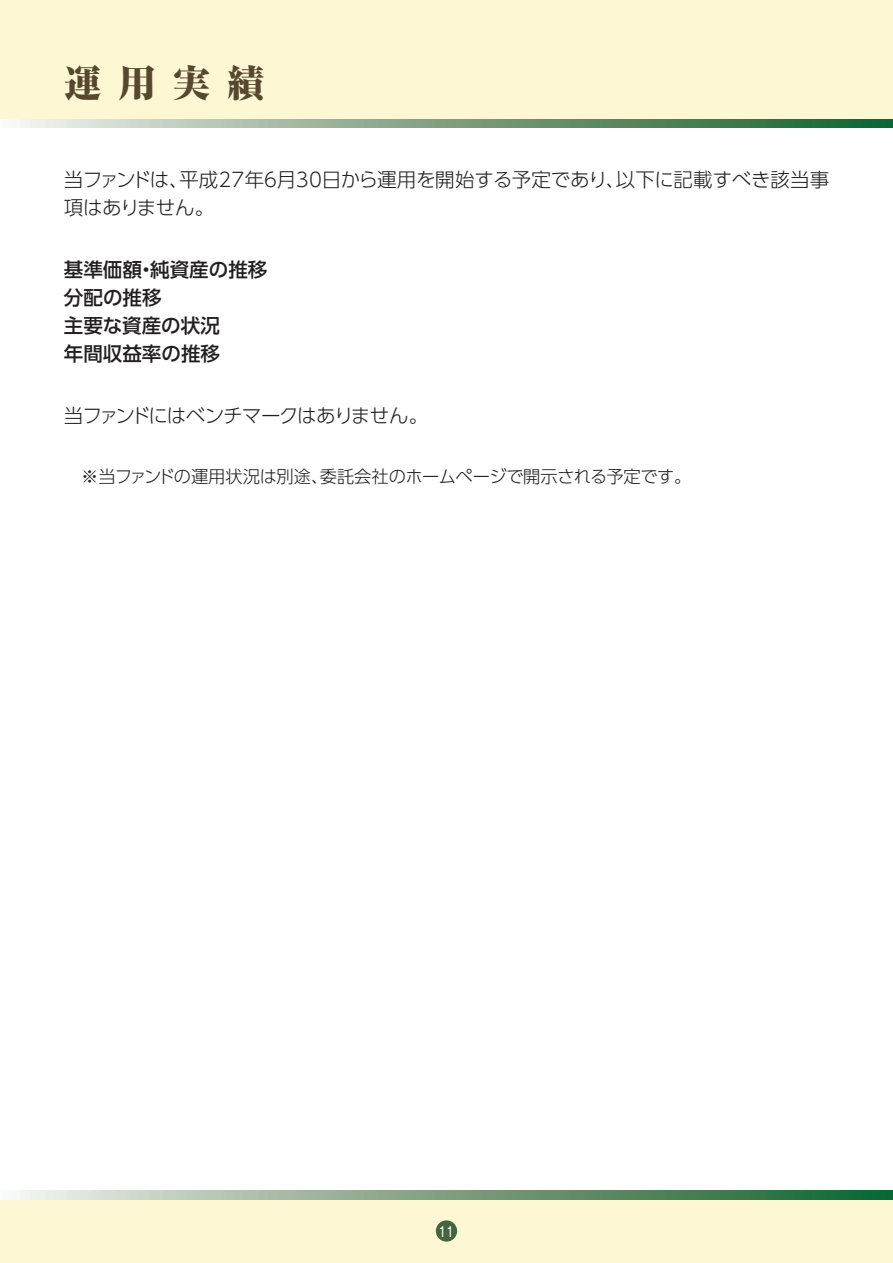
<style>
.page{position:relative;width:893px;height:1263px;background:#fff}
.page>*{position:absolute;margin:0;border:0;box-sizing:border-box;transform-origin:0 0}
.t1{font:800 expanded 37.5px "Ryumin Pr 5";color:#56482e}
.t2{font:300 19.5px/27.8px "UD Shin Go Pro";letter-spacing:-.025em;color:#231f20}
.t3{font:500 19.5px/27.8px "UD Shin Go Pro";color:#231f20}
.t4{font:300 19.5px "UD Shin Go Pro";letter-spacing:-.055em;color:#231f20}
.t5{font:300 17.25px "UD Shin Go Pro";letter-spacing:-.02em;color:#231f20}
.t6{font:500 15px "Gothic BBB Pr 5";color:#fff;scale:.8 1}
</style>
<div class="page">
<div style="left:0;top:1191px;width:893px;height:72px;background:#fef7d4"></div>
<svg style="left:0;top:1191px;width:893px;height:8px;background:#80a486"></svg>
<div style="left:436px;top:1220px;width:21px;height:21px;background:#46653e;border-radius:50%"></div>
<div style="left:0;top:0;width:893px;height:127px;background:#fef7d4"></div>
<svg style="left:0;top:119px;width:893px;height:9px;background:#80a486"></svg>
<h1 class="t1" style="left:64px;top:53px;width:202px">運用実績</h1>
<p class="t2" style="left:64px;top:165px;width:767px">当ファンドは、平成27年６月30日から運用を開始する予定であり、以下に記載すべき該当事項はありません。</p>
<p class="t3" style="left:64px;top:255px;width:205px">基準価額・純資産の推移分配の推移<br>主要な資産の状況<br>年間収益率の推移</p>
<p class="t4" style="left:64px;top:400px;width:366px">当ファンドにはベンチマークはありません。</p>
<p class="t5" style="left:81px;top:462px;width:612px">※当ファンドの運用状況は別途、委託会社のホームページで開示される予定です。</p>
<p class="t6" style="left:439px;top:1219px;width:20px">11</p>
</div>
